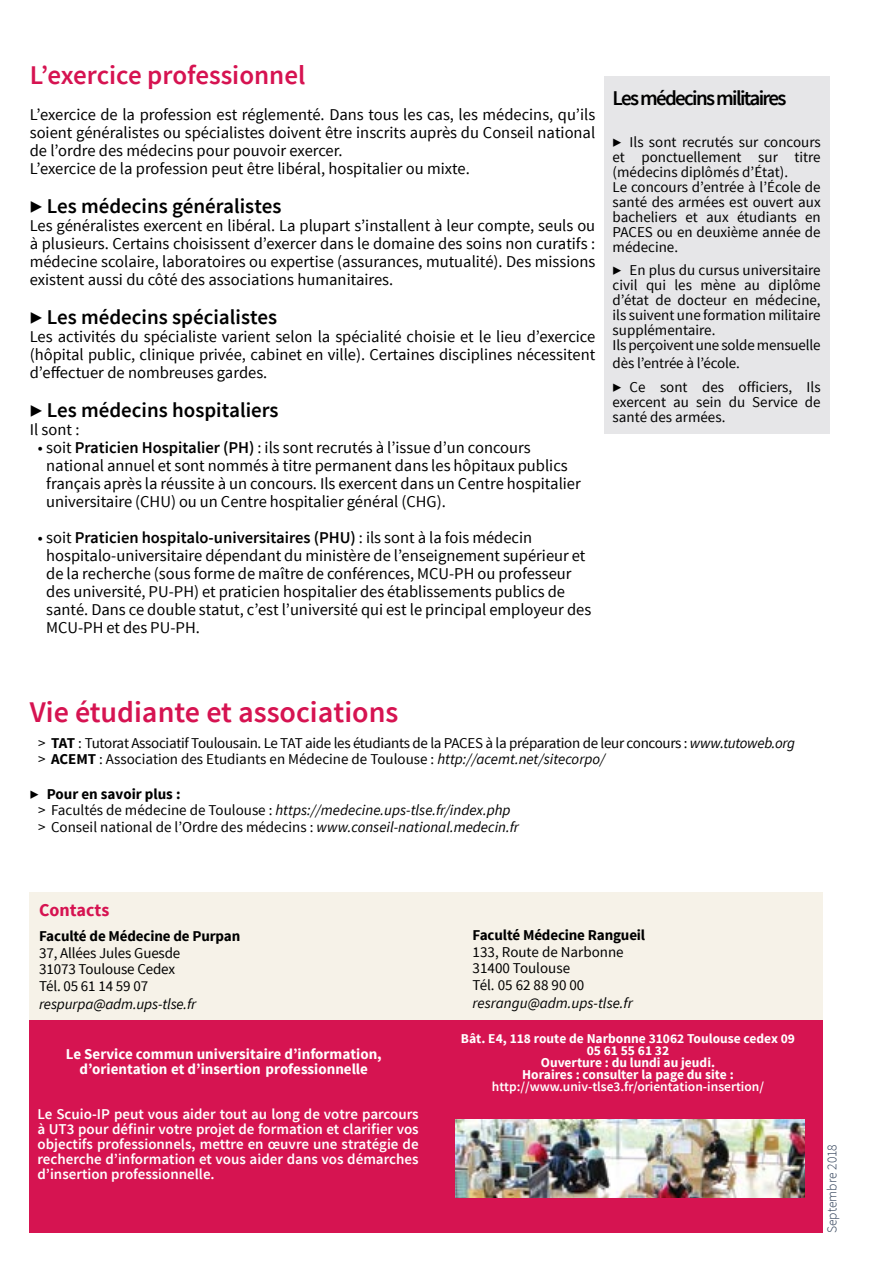
<style>
.page{position:relative;width:893px;height:1263px;background:#fff}
.page>*{position:absolute;margin:0;border:0;box-sizing:border-box;transform-origin:0 0}
.t1{font:600 30px "Source Sans Pro";color:#d61351}
.t2{font:600 27px "Source Sans Pro";color:#d61351}
.t3{font:600 21px "Source Sans Pro";color:#000}
.t4{font:600 21px "Source Sans Pro";letter-spacing:-.08em;color:#000}
.t5{font:700 18px "Source Sans Pro";color:#d61351}
.t6{font:16.5px/18px "Source Sans Pro";color:#000}
.t7{font:15px/15px "Source Sans Pro";color:#000}
.t8{font:600 15px/15px "Source Sans Pro";color:#fff;text-align:justify}
.t9{font:italic 15px/16.5px "Source Sans Pro";color:#000}
.t10{font:15px/16.5px "Source Sans Pro";letter-spacing:-.02em;color:#000}
.t11{font:700 15px/15px "Source Sans Pro";color:#fff;text-align:center}
.t12{font:700 15px "Source Sans Pro";letter-spacing:-.01em;color:#000}
.t13{font:700 13.5px/12px "Source Sans Pro";color:#fff;text-align:center}
.t14{font:600 13.5px "Source Sans Pro";color:#fff}
.t15{font:300 13.5px "Source Sans Pro";color:#2e3e56}
.s1{font-weight:700}
.s2{font-weight:600}
.s3{font-style:italic}
.s4{font-weight:700;font-style:normal}
.s5{font-style:normal}
</style>
<div class="page">
<div style="left:29px;top:892px;width:794px;height:128px;background:#f6f2e8"></div>
<div style="left:604px;top:77px;width:225px;height:357px;background:#e6e6e8"></div>
<div style="left:29px;top:1020px;width:794px;height:213px;background:#d61451"></div>
<img style="left:456px;top:1119px;width:349px;height:79px">
<h2 class="t2" style="left:30px;top:58px;width:277px">L’exercice professionnel</h2>
<p class="t6" style="left:30px;top:106px;width:567px">L’exercice de la profession est réglementé. Dans tous les cas, les médecins, qu’ils soient généralistes ou spécialistes doivent être inscrits auprès du Conseil national de l’ordre des médecins pour pouvoir exercer.<br>L’exercice de la profession peut être libéral, hospitalier ou mixte.</p>
<p class="t3" style="left:30px;top:193px;width:253px"><span class="s1">▶</span> Les médecins généralistes</p>
<p class="t6" style="left:30px;top:217px;width:567px;text-align:justify">Les généralistes exercent en libéral. La plupart s’installent à leur compte, seuls ou à plusieurs. Certains choisissent d’exercer dans le domaine des soins non curatifs : médecine scolaire, laboratoires ou expertise (assurances, mutualité). Des missions existent aussi du côté des associations humanitaires.</p>
<p class="t3" style="left:30px;top:304px;width:249px"><span class="s1">▶</span> Les médecins spécialistes</p>
<p class="t6" style="left:30px;top:328px;width:567px;text-align:justify">Les activités du spécialiste varient selon la spécialité choisie et le lieu d’exercice (hôpital public, clinique privée, cabinet en ville). Certaines disciplines nécessitent d’effectuer de nombreuses gardes.</p>
<p class="t3" style="left:30px;top:397px;width:250px"><span class="s1">▶</span> Les médecins hospitaliers</p>
<p class="t6" style="left:30px;top:421px;width:51px">Il sont :</p>
<p class="t6" style="left:46px;top:439px;width:536px;text-indent:-8px">• soit <span class="s2">Praticien Hospitalier (PH)</span> : ils sont recrutés à l’issue d’un concours national annuel et sont nommés à titre permanent dans les hôpitaux publics français après la réussite à un concours. Ils exercent dans un Centre hospitalier universitaire (CHU) ou un Centre hospitalier général (CHG).</p>
<p class="t6" style="left:46px;top:529px;width:546px;text-indent:-8px">• soit <span class="s2">Praticien hospitalo-universitaires (PHU)</span> : ils sont à la fois médecin hospitalo-universitaire dépendant du ministère de l’enseignement supérieur et de la recherche (sous forme de maître de conférences, MCU-PH ou professeur des université, PU-PH) et praticien hospitalier des établissements publics de santé. Dans ce double statut, c’est l’université qui est le principal employeur des MCU-PH et des PU-PH.</p>
<p class="t4" style="left:613px;top:85px;width:175px">Les médecins militaires</p>
<p class="t7" style="left:613px;top:135px;width:210px"><span class="s1">▶</span> Ils sont recrutés sur concours et ponctuellement sur titre (médecins diplômés d’État).<br>Le concours d’entrée à l’École de santé des armées est ouvert aux bacheliers et aux étudiants en<br>PACES ou en deuxième année de médecine.</p>
<p class="t7" style="left:613px;top:263px;width:210px"><span class="s1">▶</span> En plus du cursus universitaire civil qui les mène au diplôme d’état de docteur en médecine, ils suivent une formation militaire supplémentaire.<br>Ils perçoivent une solde mensuelle</p>
<p class="t7" style="left:613px;top:352px;width:210px;line-height:23.5px">dès l’entrée à l’école.<br><span class="s1">▶</span> Ce sont des officiers, Ils</p>
<p class="t7" style="left:613px;top:395px;width:210px">exercent au sein du Service de santé des armées.</p>
<h1 class="t1" style="left:30px;top:693px;width:370px">Vie étudiante et associations</h1>
<p class="t10" style="left:38px;top:734px;width:758px">&gt; <span class="s1">TAT</span> : Tutorat Associatif Toulousain. Le TAT aide les étudiants de la PACES à la préparation de leur concours : <span class="s3">www.tutoweb.org </span>&gt; <span class="s1">ACEMT</span> : Association des Etudiants en Médecine de Toulouse : <span class="s3">http://acemt.net/sitecorpo/</span></p>
<p class="t9" style="left:38px;top:785px;width:482px;text-indent:-9px"><span class="s4">▶ Pour en savoir plus :<br></span><span class="s5">&gt; Facultés de médecine de Toulouse :</span> https://medecine.ups-tlse.fr/index.php <span class="s5">&gt; Conseil national de l’Ordre des médecins :</span> www.conseil-national.medecin.fr</p>
<p class="t5" style="left:39px;top:898px;width:72px">Contacts</p>
<p class="t12" style="left:39px;top:926px;width:203px">Faculté de Médecine de Purpan</p>
<p class="t7" style="left:39px;top:945px;width:143px;line-height:16.5px">37, Allées Jules Guesde<br>31073 Toulouse Cedex<br>Tél. 05 61 14 59 07</p>
<p class="t9" style="left:39px;top:995px;width:159px">respurpa@adm.ups-tlse.fr</p>
<p class="t11" style="left:66px;top:1047px;width:317px">Le Service commun universitaire d’information, d’orientation et d’insertion professionnelle</p>
<p class="t8" style="left:37px;top:1107px;width:383px">Le Scuio-IP peut vous aider tout au long de votre parcours à UT3 pour définir votre projet de formation et clarifier vos objectifs professionnels, mettre en œuvre une stratégie de recherche d’information et vous aider dans vos démarches d’insertion professionnelle.</p>
<p class="t12" style="left:473px;top:925px;width:174px">Faculté Médecine Rangueil</p>
<p class="t7" style="left:473px;top:943px;width:153px;line-height:16.5px">133, Route de Narbonne<br>31400 Toulouse<br>Tél. 05 62 88 90 00</p>
<p class="t9" style="left:473px;top:994px;width:162px">resrangu@adm.ups-tlse.fr</p>
<p class="t13" style="left:461px;top:1033px;width:336px">Bât. E4, 118 route de Narbonne 31062 Toulouse cedex 09<br>05 61 55 61 32<br>Ouverture : du lundi au jeudi.<br>Horaires : consulter la page du site :</p>
<p class="t14" style="left:492px;top:1078px;width:274px">http://www.univ-tlse3.fr/orientation-insertion/</p>
<p class="t15" style="left:824px;top:1233px;width:91px;rotate:-90deg">Septembre 2018</p>
</div>
